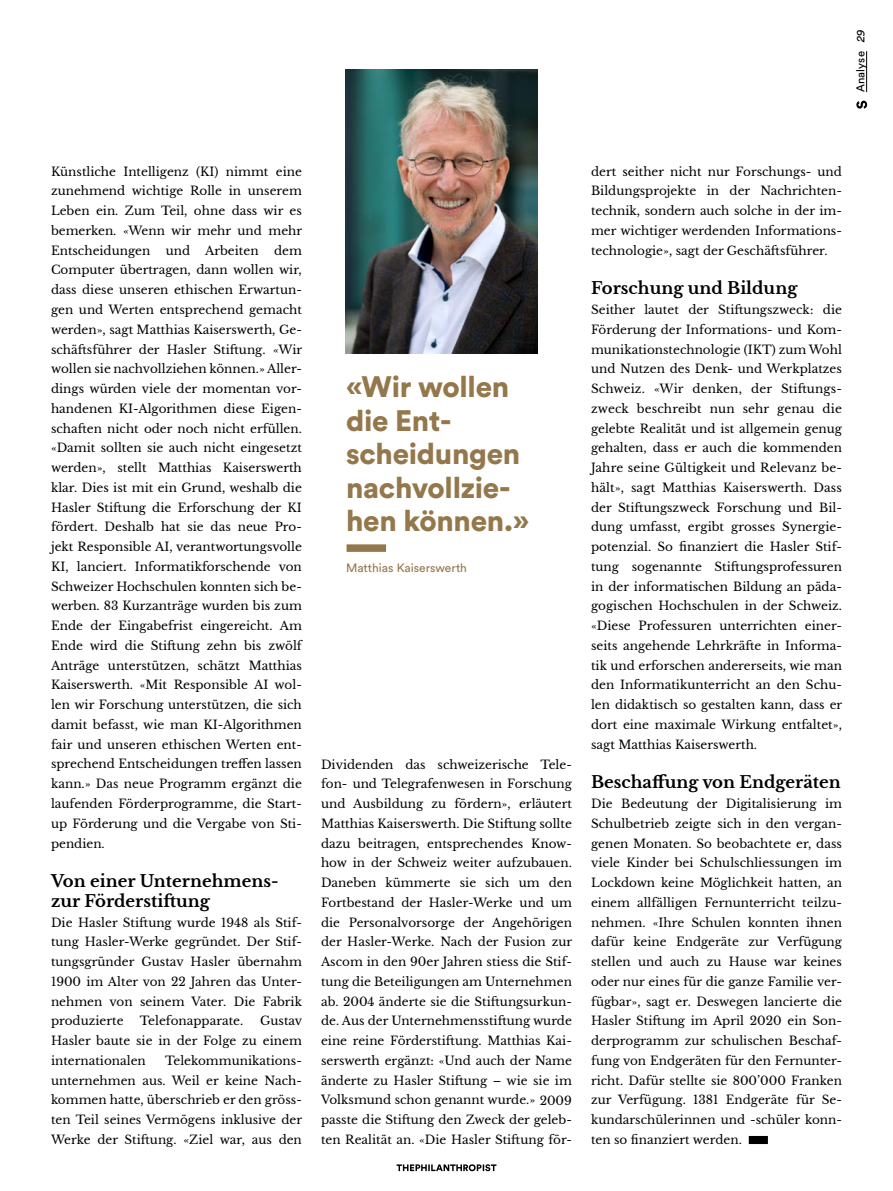
<style>
.page{position:relative;width:893px;height:1191px;background:#fff}
.page>*{position:absolute;margin:0;border:0;box-sizing:border-box;transform-origin:0 0}
.t1{font:900 29.25px/33.5px "Circular Std";letter-spacing:-.01em;color:#94784c}
.t2{font:700 16.5px/19.8px "Libre Baskerville";color:#000}
.t3{font:12px/19.8px "Libre Baskerville";color:#000;text-align:justify}
.t4{font:12px "Circular Std";color:#94784c}
.t5{font:11.25px "Circular Std";letter-spacing:.01em;color:#000}
.s1{font-style:italic}
</style>
<div class="page">
<hr style="left:866px;top:51px;width:1px;height:41px;background:#000">
<svg style="left:856px;top:100px;width:11px;height:9px"></svg>
<svg style="left:396px;top:1164px;width:100px;height:7px"></svg>
<img style="left:345px;top:69px;width:192px;height:284px">
<div style="left:749px;top:1136px;width:19px;height:8px;background:#000"></div>
<div style="left:347px;top:544px;width:39px;height:8px;background:#94784c"></div>
<p class="t5" style="left:854px;top:92px;width:64px;rotate:-90deg">Analyse <span class="s1">29</span></p>
<p class="t3" style="left:51px;top:161px;width:253px">Künstliche Intelligenz (KI) nimmt eine zunehmend wichtige Rolle in unserem Leben ein. Zum Teil, ohne dass wir es bemerken. «Wenn wir mehr und mehr Entscheidungen</p>
<p class="t3" style="left:51px;top:240px;width:253px;text-indent:223px">dem Computer übertragen, dann wollen wir, dass diese unseren ethischen Erwartun&shy;gen und Werten entsprechend gemacht werden», sagt Matthias Kaiserswerth, Ge&shy;schäftsführer der Hasler Stiftung. «Wir wollen sie nachvollziehen können.» Aller&shy;dings würden viele der momentan vor&shy;handenen KI-Algorithmen diese Eigen&shy;schaften nicht oder noch nicht erfüllen. «Damit sollten sie auch nicht eingesetzt werden», stellt Matthias Kaiserswerth klar. Dies ist mit ein Grund, weshalb die Hasler Stiftung die Erforschung der KI fördert. Deshalb hat sie das neue Pro&shy;jekt Responsible AI, verantwortungsvolle KI, lanciert. Informatikforschende von Schweizer Hochschulen konnten sich be&shy;werben. 83 Kurzanträge wurden bis zum Ende der Eingabefrist eingereicht. Am Ende wird die Stiftung zehn bis zwölf Anträge unterstützen, schätzt Matthias Kaiserswerth. «Mit Responsible AI wol&shy;len wir Forschung unterstützen, die sich damit befasst, wie man KI-Algorithmen fair und unseren ethischen Werten ent&shy;sprechend Entscheidungen treffen lassen kann.» Das neue Programm ergänzt die laufenden Förderprogramme, die Start&shy;up Förderung und die Vergabe von Sti&shy;pendien.</p>
<h2 class="t2" style="left:51px;top:871px;width:229px">Von einer Unternehmens&shy;zur Förderstiftung</h2>
<p class="t3" style="left:51px;top:912px;width:253px">Die Hasler Stiftung wurde 1948 als Stif&shy;tung Hasler-Werke gegründet. Der Stif&shy;tungsgründer Gustav Hasler übernahm 1900 im Alter von 22 Jahren das Unter&shy;nehmen von seinem Vater. Die Fabrik produzierte</p>
<p class="t3" style="left:166px;top:240px;width:94px">und Arbeiten</p>
<p class="t3" style="left:140px;top:1011px;width:105px">Telefonapparate.</p>
<p class="t3" style="left:51px;top:1011px;width:253px;text-indent:209px">Gustav Hasler baute sie in der Folge zu einem internationalen</p>
<p class="t3" style="left:51px;top:1050px;width:253px;text-indent:114px">Telekommunikations&shy;unternehmen aus. Weil er keine Nach&shy;kommen hatte, überschrieb er den gröss&shy;ten Teil seines Vermögens inklusive der Werke der Stiftung. «Ziel war, aus den</p>
<h1 class="t1" style="left:346px;top:369px;width:185px">«Wir wollen die Ent&shy;scheidungen nachvollzie&shy;hen können.»</h1>
<p class="t4" style="left:346px;top:560px;width:122px">Matthias Kaiserswerth</p>
<p class="t3" style="left:321px;top:754px;width:253px">Dividenden das schweizerische Tele&shy;fon- und Telegrafenwesen in Forschung und Ausbildung zu fördern», erläutert Matthias Kaiserswerth. Die Stiftung sollte dazu beitragen, entsprechendes Know&shy;how in der Schweiz weiter aufzubauen.<br>Daneben kümmerte sie sich um den Fortbestand der Hasler-Werke und um die Personalvorsorge der Angehörigen der Hasler-Werke. Nach der Fusion zur Ascom in den 90er Jahren stiess die Stif&shy;tung die Beteiligungen am Unternehmen ab. 2004 änderte sie die Stiftungsurkun&shy;de. Aus der Unternehmensstiftung wurde eine reine Förderstiftung. Matthias Kai&shy;serswerth ergänzt: «Und auch der Name änderte zu Hasler Stiftung – wie sie im Volksmund schon genannt wurde.» 2009 passte die Stiftung den Zweck der geleb&shy;ten Realität an. «Die Hasler Stiftung för-</p>
<p class="t3" style="left:591px;top:161px;width:252px">dert seither nicht nur Forschungs- und Bildungsprojekte in der Nachrichten&shy;technik, sondern auch solche in der im&shy;mer wichtiger werdenden Informations&shy;technologie», sagt der Geschäftsführer.</p>
<h2 class="t2" style="left:591px;top:278px;width:208px">Forschung und Bildung</h2>
<p class="t3" style="left:591px;top:300px;width:253px">Seither lautet der Stiftungszweck: die Förderung der Informations- und Kom&shy;munikationstechnologie (IKT) zum Wohl und Nutzen des Denk- und Werkplatzes Schweiz. «Wir denken, der Stiftungs&shy;zweck beschreibt nun sehr genau die gelebte Realität und ist allgemein genug gehalten, dass er auch die kommenden Jahre seine Gültigkeit und Relevanz be&shy;hält», sagt Matthias Kaiserswerth. Dass der Stiftungszweck Forschung und Bil&shy;dung umfasst, ergibt grosses Synergie&shy;potenzial. So finanziert die Hasler Stif&shy;tung sogenannte Stiftungsprofessuren in der informatischen Bildung an päda&shy;gogischen Hochschulen in der Schweiz. «Diese Professuren unterrichten einer&shy;seits angehende Lehrkräfte in Informa&shy;tik und erforschen andererseits, wie man den Informatikunterricht an den Schu&shy;len didaktisch so gestalten kann, dass er dort eine maximale Wirkung entfaltet», sagt Matthias Kaiserswerth.</p>
<h2 class="t2" style="left:591px;top:772px;width:251px">Beschaffung von Endgeräten</h2>
<p class="t3" style="left:591px;top:794px;width:252px">Die Bedeutung der Digitalisierung im Schulbetrieb zeigte sich in den vergan&shy;genen Monaten. So beobachtete er, dass viele Kinder bei Schulschliessungen im Lockdown keine Möglichkeit hatten, an einem allfälligen Fernunterricht teilzu&shy;nehmen. «Ihre Schulen konnten ihnen dafür keine Endgeräte zur Verfügung stellen und auch zu Hause war keines oder nur eines für die ganze Familie ver&shy;fügbar», sagt er. Deswegen lancierte die Hasler Stiftung im April 2020 ein Son&shy;derprogramm zur schulischen Beschaf&shy;fung von Endgeräten für den Fernunter&shy;richt. Dafür stellte sie 800’000 Franken zur Verfügung. 1381 Endgeräte für Se&shy;kundarschülerinnen und -schüler konn&shy;ten so finanziert werden.</p>
</div>
